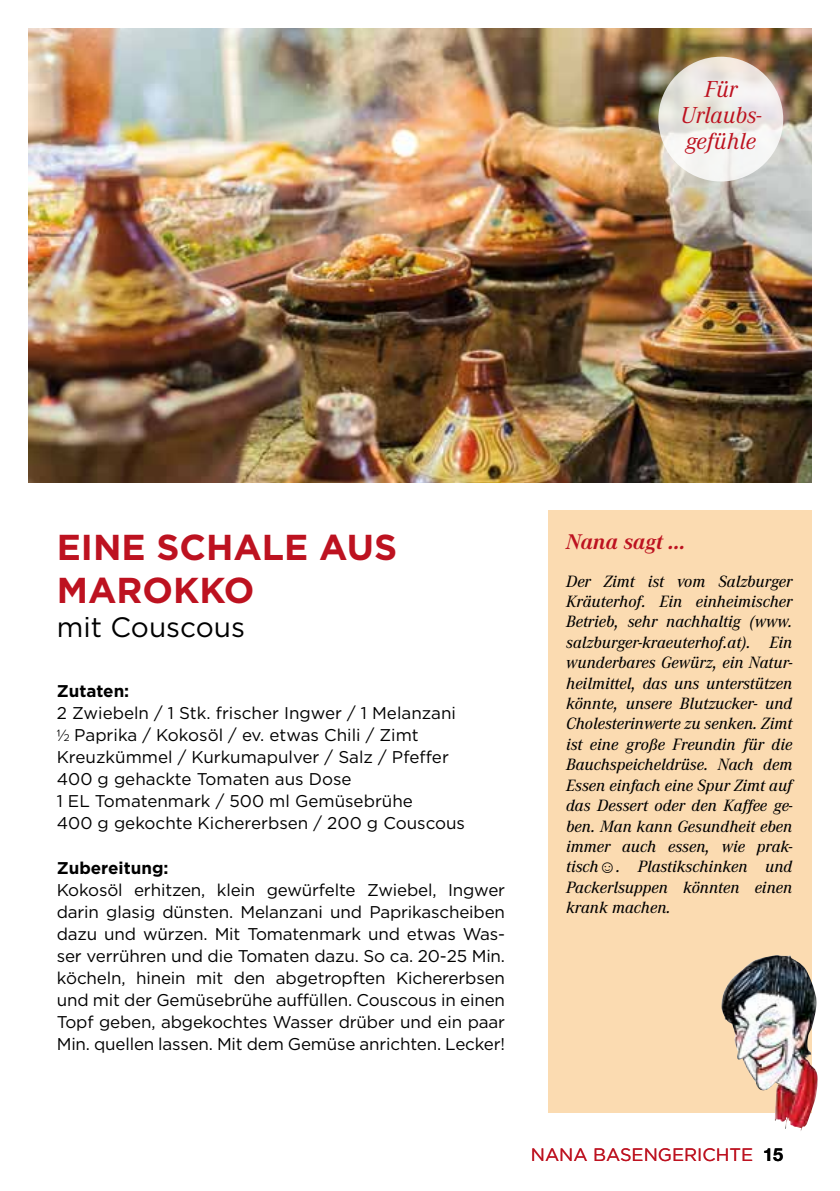
<style>
.page{position:relative;width:840px;height:1191px;background:#fff}
.page>*{position:absolute;margin:0;border:0;box-sizing:border-box;transform-origin:0 0}
.t1{font:700 36px/43.2px "Gotham HTF";color:#bd1220}
.t2{font:28px "Gotham HTF";color:#000}
.t3{font:italic 24px/26px "Corporate A";color:#bd1220;text-align:center}
.t4{font:italic 700 22px "Corporate A";color:#bd1220}
.t5{font:18px "Gotham HTF";color:#bd1220}
.t6{font:17px/22px "Gotham HTF";color:#000}
.t7{font:italic 500 17px/20.4px "Corporate A";color:#000;text-align:justify}
.t8{font:700 17px "Gotham HTF";color:#000}
.s1{font-family:"Proxima Nova";font-weight:300}
.s2{font-family:"Arial";font-weight:400;font-style:normal}
.s3{font-family:"Helvetica Neue LT Std";font-weight:700;color:#000}
</style>
<div class="page">
<img style="left:28px;top:28px;width:783px;height:454px">
<div style="left:547px;top:510px;width:264px;height:603px;background:#fbdbb1"></div>
<svg style="left:658px;top:57px;width:124px;height:124px"></svg>
<img style="left:721px;top:955px;width:96px;height:176px">
<h3 class="t3" style="left:680px;top:76px;width:83px">Für<br>Urlaubs&shy;gefühle</h3>
<h1 class="t1" style="left:57px;top:525px;width:341px">EINE SCHALE AUS<br>MAROKKO</h1>
<h2 class="t2" style="left:57px;top:611px;width:190px">mit Couscous</h2>
<p class="t8" style="left:57px;top:681px;width:74px">Zutaten:</p>
<p class="t6" style="left:57px;top:702px;width:409px">2 Zwiebeln / 1 Stk. frischer Ingwer / 1 Melanzani <span class="s1">½</span> Paprika / Kokosöl / ev. etwas Chili / Zimt Kreuzkümmel / Kurkumapulver / Salz / Pfeffer 400 g gehackte Tomaten aus Dose<br>1 EL Tomatenmark / 500 ml Gemüsebrühe<br>400 g gekochte Kichererbsen / 200 g Couscous</p>
<p class="t8" style="left:57px;top:857px;width:113px">Zubereitung:</p>
<p class="t6" style="left:57px;top:878px;width:449px;text-align:justify">Kokosöl erhitzen, klein gewürfelte Zwiebel, Ingwer darin glasig dünsten. Melanzani und Paprikascheiben dazu und würzen. Mit Tomatenmark und etwas Was&shy;ser verrühren und die Tomaten dazu. So ca. 20-25 Min. köcheln, hinein mit den abgetropften Kichererbsen und mit der Gemüsebrühe auffüllen. Couscous in einen Topf geben, abgekochtes Wasser drüber und ein paar Min. quellen lassen. Mit dem Gemüse anrichten. Lecker!</p>
<p class="t4" style="left:566px;top:529px;width:121px">Nana sagt …</p>
<p class="t7" style="left:566px;top:571px;width:228px">Der Zimt ist vom Salzburger Kräuterhof. Ein einheimischer Betrieb, sehr nachhaltig (www. salzburger-kraeuterhof.at). Ein wunderbares Gewürz, ein Natur&shy;heilmittel, das uns unterstützen könnte, unsere Blutzucker- und Cholesterinwerte zu senken. Zimt ist eine große Freundin für die Bauchspeicheldrüse. Nach dem Essen einfach eine Spur Zimt auf das Dessert oder den Kaffee ge&shy;ben. Man kann Gesundheit eben immer auch essen, wie prak&shy;tisch<span class="s2">☺</span>. Plastikschinken und Packerlsuppen könnten einen krank machen.</p>
<p class="t5" style="left:530px;top:1145px;width:254px">NANA BASENGERICHTE <span class="s3">15</span></p>
</div>
